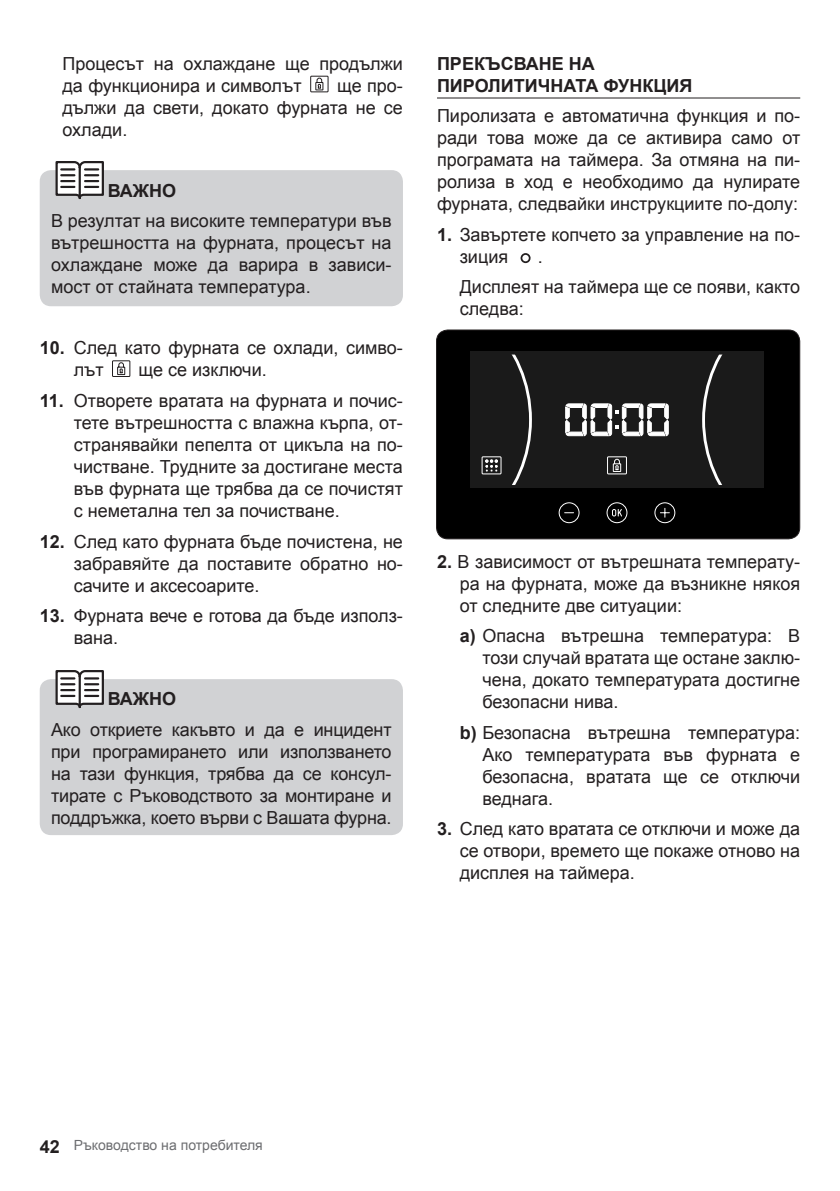
<style>
.page{position:relative;width:840px;height:1191px;background:#fff}
.page>*{position:absolute;margin:0;border:0;box-sizing:border-box;transform-origin:0 0}
.t1{font:18px/22px "Arial";color:#231f20;text-align:justify}
.t2{font:700 18px/22px "Arial";color:#231f20}
.t3{font:14px "Arial";color:#6c6d70}
.s1{font-weight:700}
.s2{font-weight:700;font-size:18px;color:#231f20}
</style>
<div class="page">
<div style="left:40px;top:679px;width:363px;height:156px;background:#d1d2d4;border-radius:11px"></div>
<svg style="left:55px;top:670px;width:49px;height:39px"></svg>
<hr style="left:79px;top:676px;width:2px;height:31px;background:#231f20">
<div style="left:40px;top:170px;width:363px;height:136px;background:#d1d2d4;border-radius:11px"></div>
<svg style="left:55px;top:161px;width:49px;height:38px"></svg>
<hr style="left:79px;top:168px;width:2px;height:30px;background:#231f20">
<div style="left:310px;top:76px;width:18px;height:16px;border:1px solid #231f20"></div>
<svg style="left:315px;top:77px;width:8px;height:14px"></svg>
<div style="left:112px;top:360px;width:18px;height:17px;border:1px solid #231f20"></div>
<svg style="left:117px;top:362px;width:8px;height:13px"></svg>
<hr style="left:437px;top:97px;width:362px;height:1px;background:#231f20">
<div style="left:520px;top:253px;width:10px;height:10px;background:#fff;border:2px solid #231f20;border-radius:50%"></div>
<div style="left:436px;top:330px;width:363px;height:209px;background:#000;border-radius:11px"></div>
<div style="left:558px;top:502px;width:21px;height:21px;border:1px solid #fff;border-radius:50%"></div>
<div style="left:654px;top:502px;width:21px;height:21px;border:1px solid #fff;border-radius:50%"></div>
<svg style="left:660px;top:508px;width:9px;height:9px"></svg>
<div style="left:606px;top:502px;width:21px;height:21px;border:1px solid #fff;border-radius:50%"></div>
<svg style="left:612px;top:509px;width:9px;height:7px"></svg>
<div style="left:470px;top:351px;width:293px;height:137px;background:#1a1a1a"></div>
<svg style="left:565px;top:403px;width:103px;height:34px"></svg>
<div style="left:481px;top:456px;width:20px;height:18px;border:1px solid #fff"></div>
<div style="left:606px;top:456px;width:20px;height:18px;border:1px solid #fff"></div>
<svg style="left:612px;top:458px;width:9px;height:14px"></svg>
<svg style="left:485px;top:354px;width:46px;height:131px"></svg>
<svg style="left:702px;top:354px;width:21px;height:131px"></svg>
<div style="left:436px;top:329px;width:363px;height:210px;border:1px solid #231f20;border-radius:11px"></div>
<p class="t1" style="left:62px;top:53px;width:342px">Процесът на охлаждане ще продължи да функционира и символът</p>
<p class="t1" style="left:62px;top:75px;width:342px;text-indent:274px">ще про&shy;дължи да свети, докато фурната не се охлади.</p>
<p class="t2" style="left:108px;top:180px;width:70px">ВАЖНО</p>
<p class="t1" style="left:51px;top:210px;width:342px">В резултат на високите температури във вътрешността на фурната, процесът на охлаждане може да варира в зависи&shy;мост от стайната температура.</p>
<p class="t1" style="left:74px;top:337px;width:330px;text-indent:-34px"><span class="s1">10.</span> След като фурната се охлади, симво&shy;лът</p>
<p class="t1" style="left:138px;top:359px;width:130px">ще се изключи.</p>
<p class="t1" style="left:74px;top:390px;width:330px;text-indent:-34px"><span class="s1">11.</span> Отворете вратата на фурната и почис&shy;тете вътрешността с влажна кърпа, от&shy;странявайки пепелта от цикъла на по&shy;чистване. Трудните за достигане места във фурната ще трябва да се почистят с неметална тел за почистване.</p>
<p class="t1" style="left:74px;top:530px;width:330px;text-indent:-34px"><span class="s1">12.</span> След като фурната бъде почистена, не забравяйте да поставите обратно но&shy;сачите и аксесоарите.</p>
<p class="t1" style="left:74px;top:605px;width:330px;text-indent:-34px"><span class="s1">13.</span> Фурната вече е готова да бъде използ&shy;вана.</p>
<p class="t2" style="left:108px;top:688px;width:70px">ВАЖНО</p>
<p class="t1" style="left:51px;top:718px;width:342px">Ако откриете какъвто и да е инцидент при програмирането или използването на тази функция, трябва да се консул&shy;тирате с Ръководството за монтиране и поддръжка, което върви с Вашата фурна.</p>
<p class="t2" style="left:437px;top:53px;width:257px">ПРЕКЪСВАНЕ НА<br>ПИРОЛИТИЧНАТА ФУНКЦИЯ</p>
<p class="t1" style="left:437px;top:105px;width:364px">Пиролизата е автоматична функция и по&shy;ради това може да се активира само от програмата на таймера. За отмяна на пи&shy;ролиза в ход е необходимо да нулирате фурната, следвайки инструкциите по-долу:</p>
<p class="t1" style="left:459px;top:224px;width:342px;text-indent:-23px"><span class="s1">1.</span> Завъртете копчето за управление на по&shy;зиция</p>
<p class="t1" style="left:459px;top:241px;width:342px;line-height:30.6px;text-indent:78px">.<br>Дисплеят на таймера ще се появи, както</p>
<p class="t1" style="left:459px;top:298px;width:65px">следва:</p>
<p class="t1" style="left:459px;top:551px;width:342px;text-indent:-23px"><span class="s1">2.</span> В зависимост от вътрешната температу&shy;ра на фурната, може да възникне някоя от следните две ситуации:</p>
<p class="t1" style="left:482px;top:625px;width:319px;text-indent:-23px"><span class="s1">a)</span> Опасна вътрешна температура: В този случай вратата ще остане заклю&shy;чена, докато температурата достигне безопасни нива.</p>
<p class="t1" style="left:482px;top:722px;width:319px;text-indent:-23px"><span class="s1">b)</span> Безопасна вътрешна температура:<br>Ако температурата във фурната е безопасна, вратата ще се отключи веднага.</p>
<p class="t1" style="left:459px;top:818px;width:342px;text-indent:-23px"><span class="s1">3.</span> След като вратата се отключи и може да се отвори, времето ще покаже отново на дисплея на таймера.</p>
<p class="t3" style="left:40px;top:1136px;width:224px"><span class="s2">42</span> Ръководство на потребителя</p>
</div>
